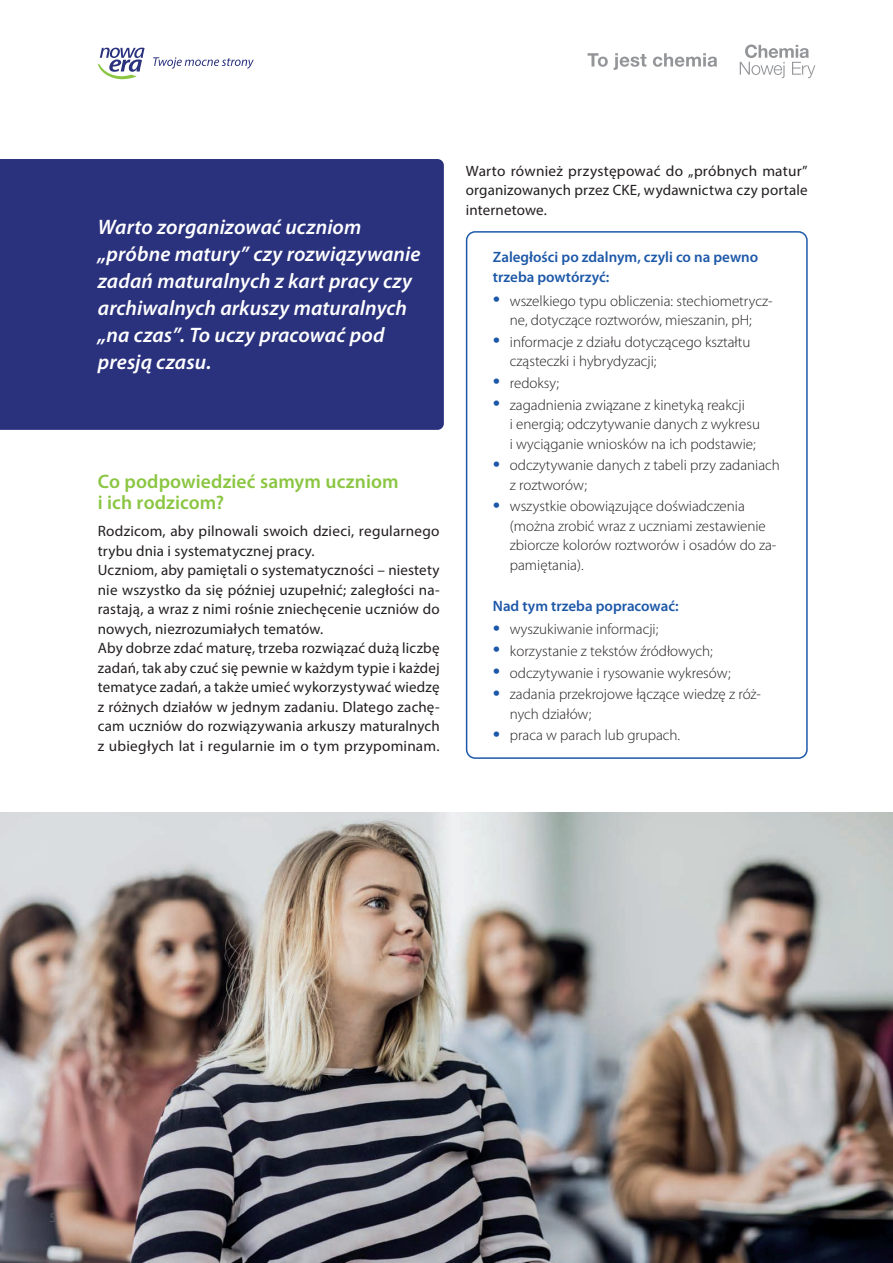
<style>
.page{position:relative;width:893px;height:1263px;background:#fff}
.page>*{position:absolute;margin:0;border:0;box-sizing:border-box;transform-origin:0 0}
.t1{font:italic 600 21px/27px "Myriad Pro";letter-spacing:.005em;color:#fff}
.t2{font:600 19.5px/21px "Myriad Pro";letter-spacing:.005em;color:#8bc642}
.t3{font:15px/19.5px "Myriad Pro";letter-spacing:.01em;color:#231f20}
.t4{font:300 15px/19.5px "Myriad Pro";color:#231f20}
.t5{font:600 15px/19.5px "Myriad Pro";color:#1d58a8}
.t6{font:13.5px "Myriad Pro";color:#57585a}
.s1{font-size:30px;color:#1d58a8}
</style>
<div class="page">
<svg style="left:98px;top:48px;width:47px;height:32px"></svg>
<svg style="left:153px;top:57px;width:101px;height:12px"></svg>
<svg style="left:740px;top:45px;width:75px;height:33px"></svg>
<svg style="left:587px;top:53px;width:21px;height:14px"></svg>
<svg style="left:614px;top:53px;width:32px;height:17px"></svg>
<svg style="left:653px;top:53px;width:64px;height:14px"></svg>
<div style="left:0;top:159px;width:444px;height:271px;background:#2a317d"></div>
<div style="left:466px;top:231px;width:342px;height:528px;border:2px solid #1d58a8;border-radius:9px"></div>
<img style="left:0;top:812px;width:893px;height:451px">
<h1 class="t1" style="left:98px;top:213px;width:324px">Warto zorganizować uczniom „próbne matury” czy rozwiązywanie zadań maturalnych z kart pracy czy archiwalnych arkuszy maturalnych „na czas”. To uczy pracować pod presją czasu.</h1>
<h2 class="t2" style="left:98px;top:471px;width:302px">Co podpowiedzieć samym uczniom i ich rodzicom?</h2>
<p class="t3" style="left:98px;top:521px;width:343px">Rodzicom, aby pilnowali swoich dzieci, regularnego trybu dnia i systematycznej pracy.<br>Uczniom, aby pamiętali o systematyczności – niestety nie wszystko da się później uzupełnić; zaległości na&shy;rastają, a wraz z nimi rośnie zniechęcenie uczniów do nowych, niezrozumiałych tematów.<br>Aby dobrze zdać maturę, trzeba rozwiązać dużą liczbę zadań, tak aby czuć się pewnie w każdym typie i każdej tematyce zadań, a także umieć wykorzystywać wiedzę z różnych działów w jednym zadaniu. Dlatego zachę&shy;cam uczniów do rozwiązywania arkuszy maturalnych z ubiegłych lat i regularnie im o tym przypominam.</p>
<p class="t3" style="left:466px;top:160px;width:343px;text-align:justify">Warto również przystępować do „próbnych matur” organizowanych przez CKE, wydawnictwa czy portale internetowe.</p>
<p class="t5" style="left:493px;top:248px;width:267px">Zaległości po zdalnym, czyli co na pewno trzeba powtórzyć:</p>
<p class="t4" style="left:493px;top:291px;width:281px;text-align:center"><span class="s1">•</span> wszelkiego typu obliczenia: stechiometrycz&shy;ne, dotyczące roztworów, mieszanin, pH;</p>
<p class="t4" style="left:510px;top:332px;width:242px;text-indent:-17px"><span class="s1">•</span> informacje z działu dotyczącego kształtu cząsteczki i hybrydyzacji;</p>
<p class="t4" style="left:493px;top:373px;width:68px"><span class="s1">•</span> redoksy;</p>
<p class="t4" style="left:510px;top:395px;width:252px;text-indent:-17px"><span class="s1">•</span> zagadnienia związane z kinetyką reakcji<br>i energią; odczytywanie danych z wykresu i wyciąganie wniosków na ich podstawie;</p>
<p class="t4" style="left:510px;top:455px;width:272px;text-indent:-17px"><span class="s1">•</span> odczytywanie danych z tabeli przy zadaniach z roztworów;</p>
<p class="t4" style="left:510px;top:496px;width:268px;text-indent:-17px"><span class="s1">•</span> wszystkie obowiązujące doświadczenia (można zrobić wraz z uczniami zestawienie zbiorcze kolorów roztworów i osadów do za&shy;pamiętania).</p>
<p class="t5" style="left:493px;top:596px;width:187px">Nad tym trzeba popracować:</p>
<p class="t4" style="left:493px;top:619px;width:167px"><span class="s1">•</span> wyszukiwanie informacji;</p>
<p class="t4" style="left:493px;top:641px;width:221px"><span class="s1">•</span> korzystanie z tekstów źródłowych;</p>
<p class="t4" style="left:493px;top:663px;width:239px"><span class="s1">•</span> odczytywanie i rysowanie wykresów;</p>
<p class="t4" style="left:510px;top:684px;width:253px;text-indent:-17px"><span class="s1">•</span> zadania przekrojowe łączące wiedzę z róż&shy;nych działów;</p>
<p class="t4" style="left:493px;top:725px;width:189px"><span class="s1">•</span> praca w parach lub grupach.</p>
<p class="t6" style="left:49px;top:1209px;width:8px">5</p>
</div>
